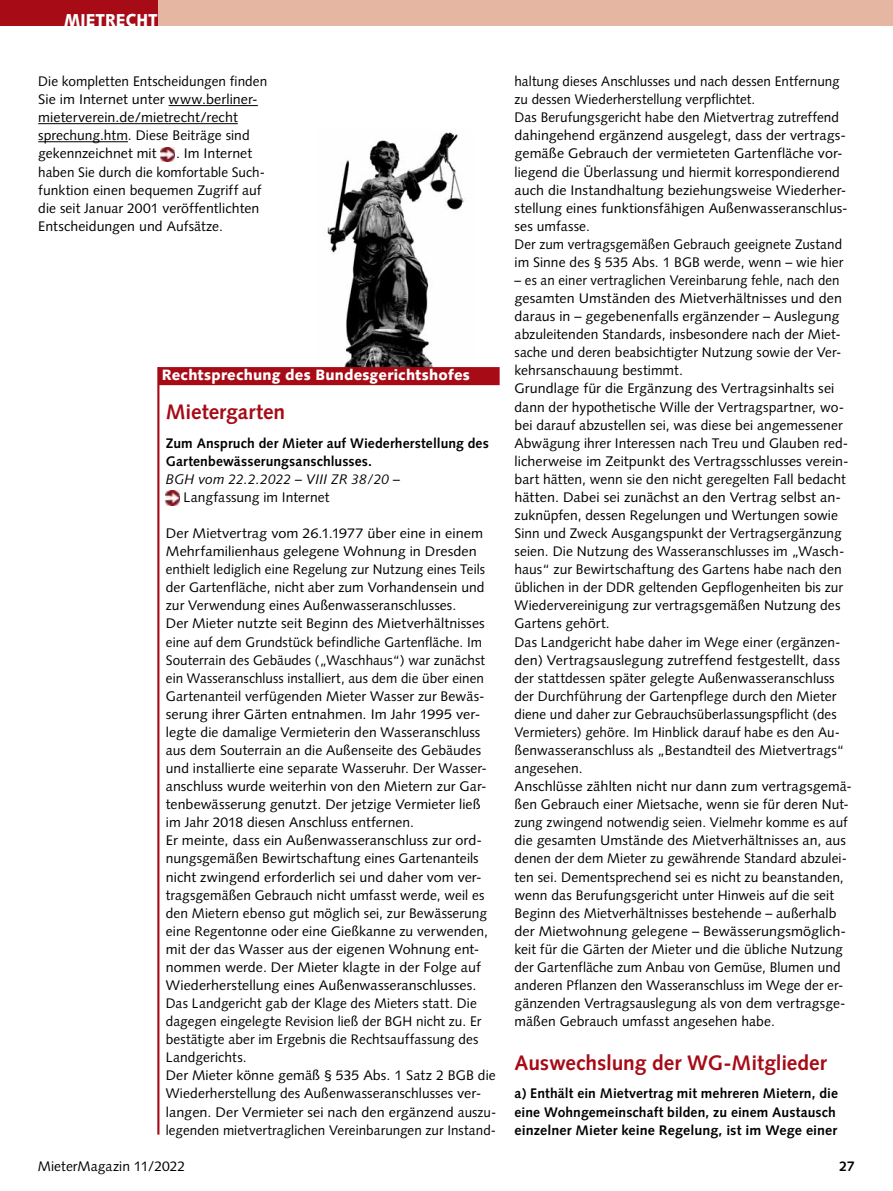
<style>
.page{position:relative;width:893px;height:1191px;background:#fff}
.page>*{position:absolute;margin:0;border:0;box-sizing:border-box;transform-origin:0 0}
.t1{font:700 21px "Syntax";color:#a60b16}
.t2{font:900 17.25px "Syntax";letter-spacing:.015em;color:#fff;scale:.9 1}
.t3{font:900 15px "Syntax";letter-spacing:.015em;color:#fff}
.t4{font:13.8px/18px "Syntax";letter-spacing:.005em;color:#000;scale:.96 1}
.t5{font:13.8px/18px "Syntax";letter-spacing:.005em;color:#000;scale:1.04 1}
.t6{font:13.8px/18px "Syntax";letter-spacing:.005em;color:#000}
.t7{font:700 13.8px/18px "Syntax";letter-spacing:.01em;color:#000}
.t8{font:italic 13.8px "Syntax";letter-spacing:.01em;color:#000}
</style>
<div class="page">
<div style="left:0;top:0;width:893px;height:26px;background:#e5b6a2"></div>
<div style="left:0;top:0;width:157px;height:26px;background:#a60b16"></div>
<img style="left:327px;top:132px;width:139px;height:235px">
<hr style="left:157px;top:367px;width:2px;height:767px;background:#a60b16">
<div style="left:158px;top:367px;width:342px;height:18px;background:#a60b16"></div>
<hr style="left:169px;top:105px;width:89px;height:1px;background:#000">
<hr style="left:38px;top:123px;width:200px;height:1px;background:#000">
<hr style="left:38px;top:141px;width:90px;height:1px;background:#000">
<img style="left:160px;top:147px;width:14px;height:15px">
<img style="left:166px;top:491px;width:14px;height:14px">
<p class="t2" style="left:64px;top:9px;width:105px">MIETRECHT</p>
<p class="t6" style="left:38px;top:72px;width:231px">Die kompletten Entscheidungen finden Sie im Internet unter www.berliner&shy;mieterverein.de/mietrecht/recht sprechung.htm. Diese Beiträge sind gekennzeichnet mit</p>
<p class="t6" style="left:38px;top:145px;width:228px;text-indent:138px">. Im Internet haben Sie durch die komfortable Such&shy;funktion einen bequemen Zugriff auf die seit Januar 2001 veröffentlichten<br>Entscheidungen und Aufsätze.</p>
<p class="t3" style="left:162px;top:366px;width:310px">Rechtsprechung des Bundesgerichtshofes</p>
<h1 class="t1" style="left:166px;top:399px;width:121px">Mietergarten</h1>
<p class="t7" style="left:166px;top:434px;width:325px">Zum Anspruch der Mieter auf Wiederherstellung des<br>Gartenbewässerungsanschlusses.</p>
<p class="t8" style="left:166px;top:471px;width:236px">BGH vom 22.2.2022 – VIII ZR 38/20 –</p>
<p class="t6" style="left:183px;top:488px;width:147px">Langfassung im Internet</p>
<p class="t5" style="left:166px;top:524px;width:319px">Der Mietvertrag vom 26.1.1977 über eine in einem Mehrfamilienhaus gelegene Wohnung in Dresden enthielt lediglich eine Regelung zur Nutzung eines Teils der Gartenfläche, nicht aber zum Vorhandensein und zur Verwendung eines Außenwasseranschlusses.<br>Der Mieter nutzte seit Beginn des Mietverhältnisses eine auf dem Grundstück befindliche Gartenfläche. Im Souterrain des Gebäudes („Waschhaus“) war zunächst ein Wasseranschluss installiert, aus dem die über einen Gartenanteil verfügenden Mieter Wasser zur Bewäs&shy;serung ihrer Gärten entnahmen. Im Jahr 1995 ver&shy;legte die damalige Vermieterin den Wasseranschluss aus dem Souterrain an die Außenseite des Gebäudes und installierte eine separate Wasseruhr. Der Wasser&shy;anschluss wurde weiterhin von den Mietern zur Gar&shy;tenbewässerung genutzt. Der jetzige Vermieter ließ im Jahr 2018 diesen Anschluss entfernen.<br>Er meinte, dass ein Außenwasseranschluss zur ord&shy;nungsgemäßen Bewirtschaftung eines Gartenanteils nicht zwingend erforderlich sei und daher vom ver&shy;tragsgemäßen Gebrauch nicht umfasst werde, weil es den Mietern ebenso gut möglich sei, zur Bewässerung eine Regentonne oder eine Gießkanne zu verwenden, mit der das Wasser aus der eigenen Wohnung ent&shy;nommen werde. Der Mieter klagte in der Folge auf Wiederherstellung eines Außenwasseranschlusses.<br>Das Landgericht gab der Klage des Mieters statt. Die dagegen eingelegte Revision ließ der BGH nicht zu. Er bestätigte aber im Ergebnis die Rechtsauffassung des Landgerichts.<br>Der Mieter könne gemäß § 535 Abs. 1 Satz 2 BGB die Wiederherstellung des Außenwasseranschlusses ver&shy;langen. Der Vermieter sei nach den ergänzend auszu&shy;legenden mietvertraglichen Vereinbarungen zur Instand-</p>
<p class="t6" style="left:38px;top:1157px;width:149px">MieterMagazin 11/2022</p>
<p class="t6" style="left:514px;top:72px;width:335px">haltung dieses Anschlusses und nach dessen Entfernung zu dessen Wiederherstellung verpflichtet.<br>Das Berufungsgericht habe den Mietvertrag zutreffend dahingehend ergänzend ausgelegt, dass der vertrags&shy;gemäße Gebrauch der vermieteten Gartenfläche vor&shy;liegend die Überlassung und hiermit korrespondierend auch die Instandhaltung beziehungsweise Wiederher&shy;stellung eines funktionsfähigen Außenwasseranschlus&shy;ses umfasse.<br>Der zum vertragsgemäßen Gebrauch geeignete Zustand im Sinne des § 535 Abs. 1 BGB werde, wenn – wie hier</p>
<p class="t4" style="left:514px;top:271px;width:353px">– es an einer vertraglichen Vereinbarung fehle, nach den gesamten Umständen des Mietverhältnisses und den daraus in – gegebenenfalls ergänzender – Auslegung abzuleitenden Standards, insbesondere nach der Miet&shy;sache und deren beabsichtigter Nutzung sowie der Ver&shy;kehrsanschauung bestimmt.<br>Grundlage für die Ergänzung des Vertragsinhalts sei dann der hypothetische Wille der Vertragspartner, wo&shy;bei darauf abzustellen sei, was diese bei angemessener Abwägung ihrer Interessen nach Treu und Glauben red&shy;licherweise im Zeitpunkt des Vertragsschlusses verein&shy;bart hätten, wenn sie den nicht geregelten Fall bedacht hätten. Dabei sei zunächst an den Vertrag selbst an&shy;zuknüpfen, dessen Regelungen und Wertungen sowie Sinn und Zweck Ausgangspunkt der Vertragsergänzung seien. Die Nutzung des Wasseranschlusses im „Wasch&shy;haus“ zur Bewirtschaftung des Gartens habe nach den üblichen in der DDR geltenden Gepflogenheiten bis zur Wiedervereinigung zur vertragsgemäßen Nutzung des Gartens gehört.<br>Das Landgericht habe daher im Wege einer (ergänzen&shy;den) Vertragsauslegung zutreffend festgestellt, dass der stattdessen später gelegte Außenwasseranschluss der Durchführung der Gartenpflege durch den Mieter diene und daher zur Gebrauchsüberlassungspflicht (des Vermieters) gehöre. Im Hinblick darauf habe es den Au&shy;ßenwasseranschluss als „Bestandteil des Mietvertrags“ angesehen.<br>Anschlüsse zählten nicht nur dann zum vertragsgemä&shy;ßen Gebrauch einer Mietsache, wenn sie für deren Nut&shy;zung zwingend notwendig seien. Vielmehr komme es auf die gesamten Umstände des Mietverhältnisses an, aus denen der dem Mieter zu gewährende Standard abzulei&shy;ten sei. Dementsprechend sei es nicht zu beanstanden, wenn das Berufungsgericht unter Hinweis auf die seit Beginn des Mietverhältnisses bestehende – außerhalb der Mietwohnung gelegene – Bewässerungsmöglich&shy;keit für die Gärten der Mieter und die übliche Nutzung der Gartenfläche zum Anbau von Gemüse, Blumen und anderen Pflanzen den Wasseranschluss im Wege der er&shy;gänzenden Vertragsauslegung als von dem vertragsge&shy;mäßen Gebrauch umfasst angesehen habe.</p>
<h1 class="t1" style="left:514px;top:1051px;width:314px">Auswechslung der WG-Mitglieder</h1>
<p class="t7" style="left:514px;top:1084px;width:325px">a) Enthält ein Mietvertrag mit mehreren Mietern, die eine Wohngemeinschaft bilden, zu einem Austausch einzelner Mieter keine Regelung, ist im Wege einer</p>
<p class="t7" style="left:839px;top:1157px;width:17px">27</p>
</div>
